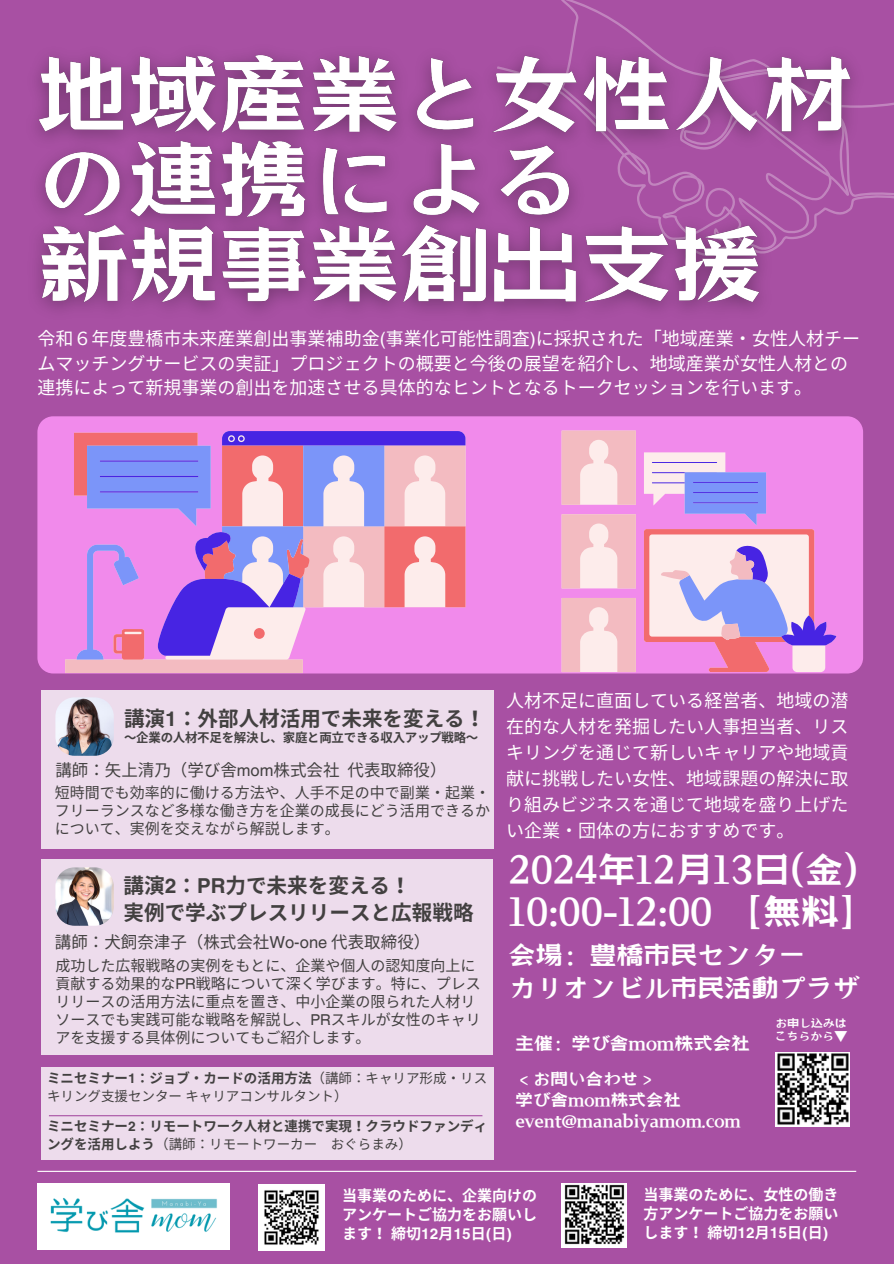
<style>
.page{position:relative;width:894px;height:1264px;background:#fff}
.page>*{position:absolute;margin:0;border:0;box-sizing:border-box;transform-origin:0 0}
.t1{font:42px/41.7px "Canva Bumper Crop JP";color:#fff}
.t2{font:30px/32.7px "Canva Bumper Crop JP";color:#fff}
.t3{font:21px "Canva Bumper Crop JP";color:#fff}
.t4{font:700 20.55px/27px "Noto Sans CJ Ksc";color:#424040}
.t5{font:19.5px/21.3px "Canva Bumper Crop JP";color:#fff}
.t6{font:18px/25.8px "Noto Sans CJ Ksc";color:#fff}
.t7{font:16.5px "Noto Sans CJ Ksc";color:#424040}
.t8{font:15px/18px "Noto Sans CJ Ksc";color:#424040}
.t9{font:700 15px/19.2px "Noto Sans CJ Ksc";color:#fff;text-align:justify}
.t10{font:700 13.5px/18px "Noto Sans CJ Ksc";color:#424040}
.t11{font:13.5px/18px "Noto Sans CJ Ksc";color:#424040}
.t12{font:13.5px "Canva Bumper Crop JP";letter-spacing:-.02em;color:#fff}
.t13{font:700 12.45px "Noto Sans CJ Ksc";letter-spacing:-.02em;color:#424040}
.s1{font-family:"Helvetica World"}
.s2{font-family:"Noto Sans CJ Ksc"}
.s3{font-weight:700}
.s4{font-family:"Helvetica World";font-weight:700}
.s5{font-weight:400}
</style>
<div class="page">
<div style="left:0;top:0;width:893px;height:1263px;background:#a850a3"></div>
<div style="left:37px;top:416px;width:825px;height:257px;background:#f18aeb"></div>
<hr style="left:37px;top:1170px;width:819px;height:1px;background:#fff">
<div style="left:754px;top:430px;width:82px;height:32px;background:#f18aeb"></div>
<svg style="left:754px;top:462px;width:82px;height:210px;background:#d99be3"></svg>
<svg style="left:561px;top:430px;width:193px;height:242px;background:#e6b4da"></svg>
<svg style="left:65px;top:445px;width:400px;height:228px;background:#f19dd9"></svg>
<svg style="left:77px;top:445px;width:307px;height:214px;background:#d091e2"></svg>
<svg style="left:100px;top:431px;width:365px;height:224px;background:#ca94d6"></svg>
<div style="left:41px;top:690px;width:452px;height:159px;background:#eddcec"></div>
<div style="left:41px;top:1066px;width:452px;height:93px;background:#eddcec"></div>
<div style="left:41px;top:859px;width:451px;height:196px;background:#eddcec"></div>
<img style="left:55px;top:697px;width:59px;height:58px">
<img style="left:561px;top:1183px;width:65px;height:64px">
<img style="left:775px;top:1052px;width:74px;height:74px">
<img style="left:55px;top:867px;width:59px;height:58px">
<hr style="left:49px;top:1115px;width:433px;height:1px;background:#a850a3">
<img style="left:258px;top:1184px;width:67px;height:66px">
<img style="left:37px;top:1183px;width:193px;height:67px">
<img style="left:38px;top:33px;width:838px;height:278px">
<p class="t6" style="left:37px;top:325px;width:823px;line-height:24.8px">令和６年度豊橋市未来産業創出事業補助金<span class="s1">(</span>事業化可能性調査<span class="s1">)</span>に採択された「地域産業・女性人材チームマッチングサービスの実証」プロジェクトの概要と今後の展望を紹介し、地域産業が女性人材との連携によって新規事業の創出を加速させる具体的なヒントとなるトークセッションを行います。</p>
<p class="t4" style="left:124px;top:703px;width:346px">講演<span class="s1">1</span>： 外部人材活用で未来を変える！</p>
<p class="t13" style="left:124px;top:727px;width:356px">〜企業の人材不足を解決し、家庭と両立できる収入アップ戦略〜</p>
<p class="t7" style="left:55px;top:756px;width:392px">講師： 矢上清乃（学び舎<span class="s1">mom</span>株式会社代表取締役）</p>
<h4 class="t8" style="left:55px;top:782px;width:436px;text-align:justify">短時間でも効率的に働ける方法や、人手不足の中で副業・起業・フリーランスなど多様な働き方を企業の成長にどう活用できるかについて、実例を交えながら解説します。</h4>
<p class="t4" style="left:123px;top:870px;width:350px">講演<span class="s1">2</span>： <span class="s1">PR</span>力で未来を変える！<br>実例で学ぶプレスリリースと広報戦略</p>
<p class="t8" style="left:55px;top:955px;width:427px">成功した広報戦略の実例をもとに、企業や個人の認知度向上に貢献する効果的な<span class="s1">PR</span>戦略について深く学びます。特に、プレスリリースの活用方法に重点を置き、中小企業の限られた人材リソースでも実践可能な戦略を解説し、<span class="s1">PR</span>スキルが女性のキャリアを支援する具体例についてもご紹介します。</p>
<h5 class="t7" style="left:55px;top:928px;width:377px">講師： 犬飼奈津子（株式会社<span class="s1">Wo-one</span> 代表取締役）</h5>
<p class="t6" style="left:506px;top:686px;width:344px;text-align:justify">人材不足に直面している経営者、地域の潜在的な人材を発掘したい人事担当者、リスキリングを通じて新しいキャリアや地域貢献に挑戦したい女性、地域課題の解決に取り組みビジネスを通じて地域を盛り上げたい企業・団体の方におすすめです。</p>
<p class="t1" style="left:508px;top:849px;width:369px">2024年12月13日(金)<br>10:00-12:00 【無料】</p>
<h6 class="t2" style="left:508px;top:939px;width:352px">会場：豊橋市民センター<br>カリオンビル市民活動プラザ</h6>
<p class="t12" style="left:775px;top:1015px;width:73px">お申し込みは</p>
<h2 class="t12" style="left:774px;top:1028px;width:74px">こちらから<span class="s2">▼</span></h2>
<p class="t3" style="left:515px;top:1031px;width:236px">主催：学び舎mom株式会社</p>
<h3 class="t5" style="left:515px;top:1068px;width:227px">＜お問い合わせ＞<br>学び舎mom株式会社event@manabiyamom.com</h3>
<p class="t11" style="left:47px;top:1068px;width:441px"><span class="s3">ミニセミナー</span><span class="s4">1</span><span class="s3">： ジョブ・カードの活用方法</span>（講師： キャリア形成・リスキリング支援センターキャリアコンサルタント）</p>
<p class="t10" style="left:47px;top:1116px;width:441px">ミニセミナー<span class="s1">2</span>： リモートワーク人材と連携で実現！ クラウドファンディングを活用しよう<span class="s5">（講師： リモートワーカー おぐらまみ）</span></p>
<p class="t9" style="left:342px;top:1184px;width:196px">当事業のために、企業向けのアンケートご協力をお願いします！ 締切<span class="s1">12</span>月 <span class="s1">15</span>日<span class="s1">(</span>日<span class="s1">)</span></p>
<p class="t9" style="left:643px;top:1183px;width:196px">当事業のために、女性の働き方アンケートご協力をお願いします！ 締切<span class="s1">12</span>月<span class="s1">15</span>日<span class="s1">(</span>日<span class="s1">)</span></p>
</div>
